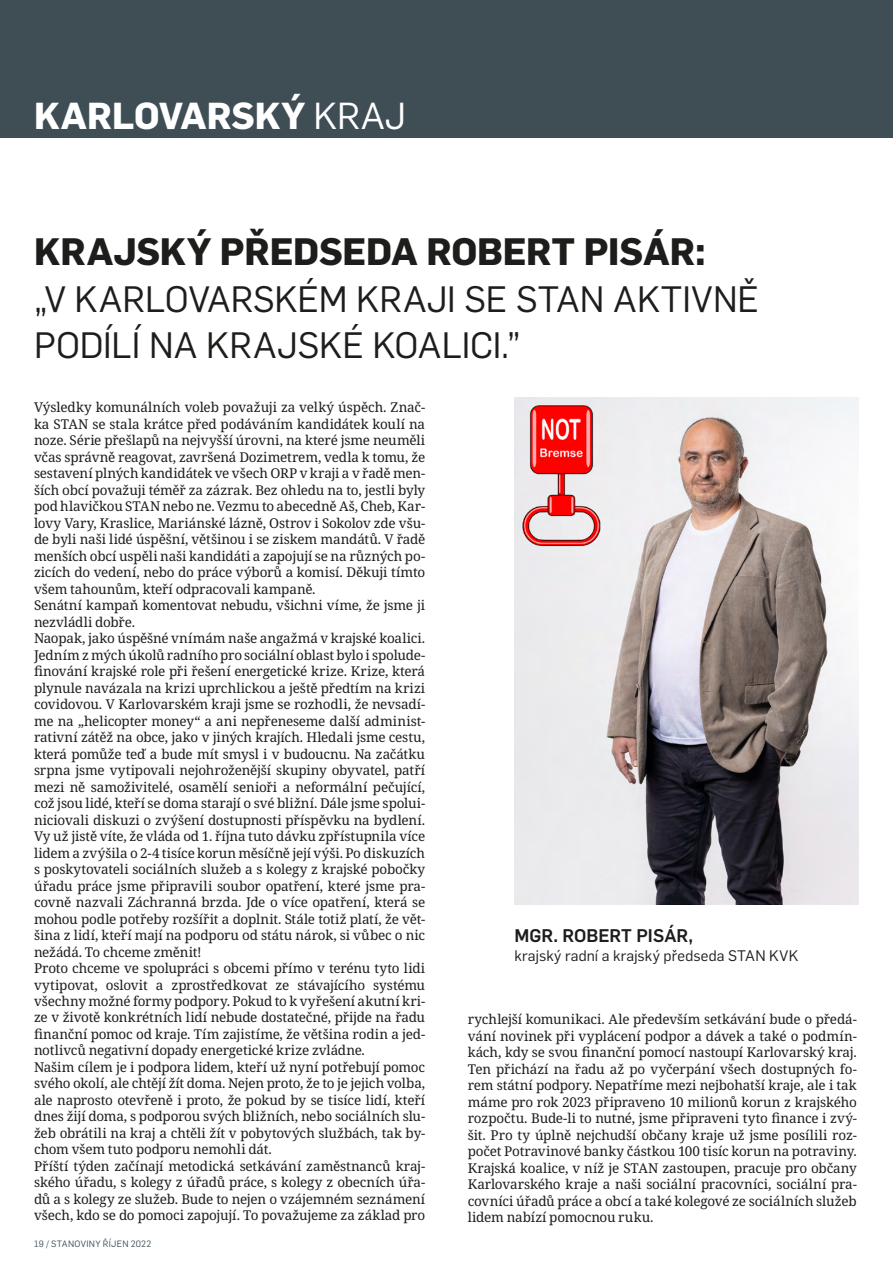
<style>
.page{position:relative;width:893px;height:1263px;background:#fff}
.page>*{position:absolute;margin:0;border:0;box-sizing:border-box;transform-origin:0 0}
.t1{font:700 37.5px "Flama";letter-spacing:-.005em;color:#1d1d1b}
.t2{font:700 36.9px "Flama";color:#fff}
.t3{font:36px/46.5px "Flama";color:#1d1d1b}
.t4{font:500 18px "Flama";color:#1d1d1b}
.t5{font:15px "Flama";letter-spacing:.01em;color:#1d1d1b}
.t6{font:13.5px/16.5px "Noto Serif";letter-spacing:-.015em;color:#1d1d1b}
.t7{font:9px "Flama";letter-spacing:.03em;color:#3f4e55}
.s1{font-weight:400}
</style>
<div class="page">
<div style="left:0;top:0;width:893px;height:138px;background:#3f4e55"></div>
<img style="left:514px;top:398px;width:345px;height:506px">
<h2 class="t2" style="left:34px;top:89px;width:373px">KARLOVARSKÝ <span class="s1">KRAJ</span></h2>
<h1 class="t1" style="left:34px;top:225px;width:673px">KRAJSKÝ PŘEDSEDA ROBERT PISÁR:</h1>
<h3 class="t3" style="left:34px;top:273px;width:726px">„V KARLOVARSKÉM KRAJI SE STAN AKTIVNĚ<br>PODÍLÍ NA KRAJSKÉ KOALICI.”</h3>
<p class="t6" style="left:34px;top:399px;width:393px">Výsledky komunálních voleb považuji za velký úspěch. Znač&shy;ka STAN se stala krátce před podáváním kandidátek koulí na noze. Série přešlapů na nejvyšší úrovni, na které jsme neuměli včas správně reagovat, završená Dozimetrem, vedla k tomu, že sestavení plných kandidátek ve všech ORP v kraji a v řadě men&shy;ších obcí považuji téměř za zázrak. Bez ohledu na to, jestli byly pod hlavičkou STAN nebo ne. Vezmu to abecedně Aš, Cheb, Kar&shy;lovy Vary, Kraslice, Mariánské lázně, Ostrov i Sokolov zde všu&shy;de byli naši lidé úspěšní, většinou i se ziskem mandátů. V řadě menších obcí uspěli naši kandidáti a zapojují se na různých po&shy;zicích do vedení, nebo do práce výborů a komisí. Děkuji tímto všem tahounům, kteří odpracovali kampaně.<br>Senátní kampaň komentovat nebudu, všichni víme, že jsme ji nezvládli dobře.<br>Naopak, jako úspěšné vnímám naše angažmá v krajské koalici.<br>Jedním z mých úkolů radního pro sociální oblast bylo i spolude&shy;finování krajské role při řešení energetické krize. Krize, která plynule navázala na krizi uprchlickou a ještě předtím na krizi covidovou. V Karlovarském kraji jsme se rozhodli, že nevsadí&shy;me na „helicopter money“ a ani nepřeneseme další administ&shy;rativní zátěž na obce, jako v jiných krajích. Hledali jsme cestu, která pomůže teď a bude mít smysl i v budoucnu. Na začátku srpna jsme vytipovali nejohroženější skupiny obyvatel, patří mezi ně samoživitelé, osamělí senioři a neformální pečující, což jsou lidé, kteří se doma starají o své bližní. Dále jsme spolui&shy;niciovali diskuzi o zvýšení dostupnosti příspěvku na bydlení.<br>Vy už jistě víte, že vláda od 1. října tuto dávku zpřístupnila více lidem a zvýšila o 2-4 tisíce korun měsíčně její výši. Po diskuzích s poskytovateli sociálních služeb a s kolegy z krajské pobočky úřadu práce jsme připravili soubor opatření, které jsme pra&shy;covně nazvali Záchranná brzda. Jde o více opatření, která se mohou podle potřeby rozšířit a doplnit. Stále totiž platí, že vět&shy;šina z lidí, kteří mají na podporu od státu nárok, si vůbec o nic nežádá. To chceme změnit!<br>Proto chceme ve spolupráci s obcemi přímo v terénu tyto lidi vytipovat, oslovit a zprostředkovat ze stávajícího systému všechny možné formy podpory. Pokud to k vyřešení akutní kri&shy;ze v životě konkrétních lidí nebude dostatečné, přijde na řadu finanční pomoc od kraje. Tím zajistíme, že většina rodin a jed&shy;notlivců negativní dopady energetické krize zvládne.<br>Našim cílem je i podpora lidem, kteří už nyní potřebují pomoc svého okolí, ale chtějí žít doma. Nejen proto, že to je jejich volba, ale naprosto otevřeně i proto, že pokud by se tisíce lidí, kteří dnes žijí doma, s podporou svých bližních, nebo sociálních slu&shy;žeb obrátili na kraj a chtěli žít v pobytových službách, tak by&shy;chom všem tuto podporu nemohli dát.<br>Příští týden začínají metodická setkávání zaměstnanců kraj&shy;ského úřadu, s kolegy z úřadů práce, s kolegy z obecních úřa&shy;dů a s kolegy ze služeb. Bude to nejen o vzájemném seznámení všech, kdo se do pomoci zapojují. To považujeme za základ pro</p>
<p class="t7" style="left:34px;top:1238px;width:119px">19 / STANOVINY ŘÍJEN 2022</p>
<h3 class="t4" style="left:514px;top:922px;width:180px">MGR. ROBERT PISÁR,</h3>
<p class="t5" style="left:514px;top:945px;width:285px">krajský radní a krajský předseda STAN KVK</p>
<p class="t6" style="left:468px;top:1012px;width:391px;text-align:justify">rychlejší komunikaci. Ale především setkávání bude o předá&shy;vání novinek při vyplácení podpor a dávek a také o podmín&shy;kách, kdy se svou finanční pomocí nastoupí Karlovarský kraj.<br>Ten přichází na řadu až po vyčerpání všech dostupných fo&shy;rem státní podpory. Nepatříme mezi nejbohatší kraje, ale i tak máme pro rok 2023 připraveno 10 milionů korun z krajského rozpočtu. Bude-li to nutné, jsme připraveni tyto finance i zvý&shy;šit. Pro ty úplně nejchudší občany kraje už jsme posílili roz&shy;počet Potravinové banky částkou 100 tisíc korun na potraviny.<br>Krajská koalice, v níž je STAN zastoupen, pracuje pro občany Karlovarského kraje a naši sociální pracovníci, sociální pra&shy;covníci úřadů práce a obcí a také kolegové ze sociálních služeb lidem nabízí pomocnou ruku.</p>
</div>
